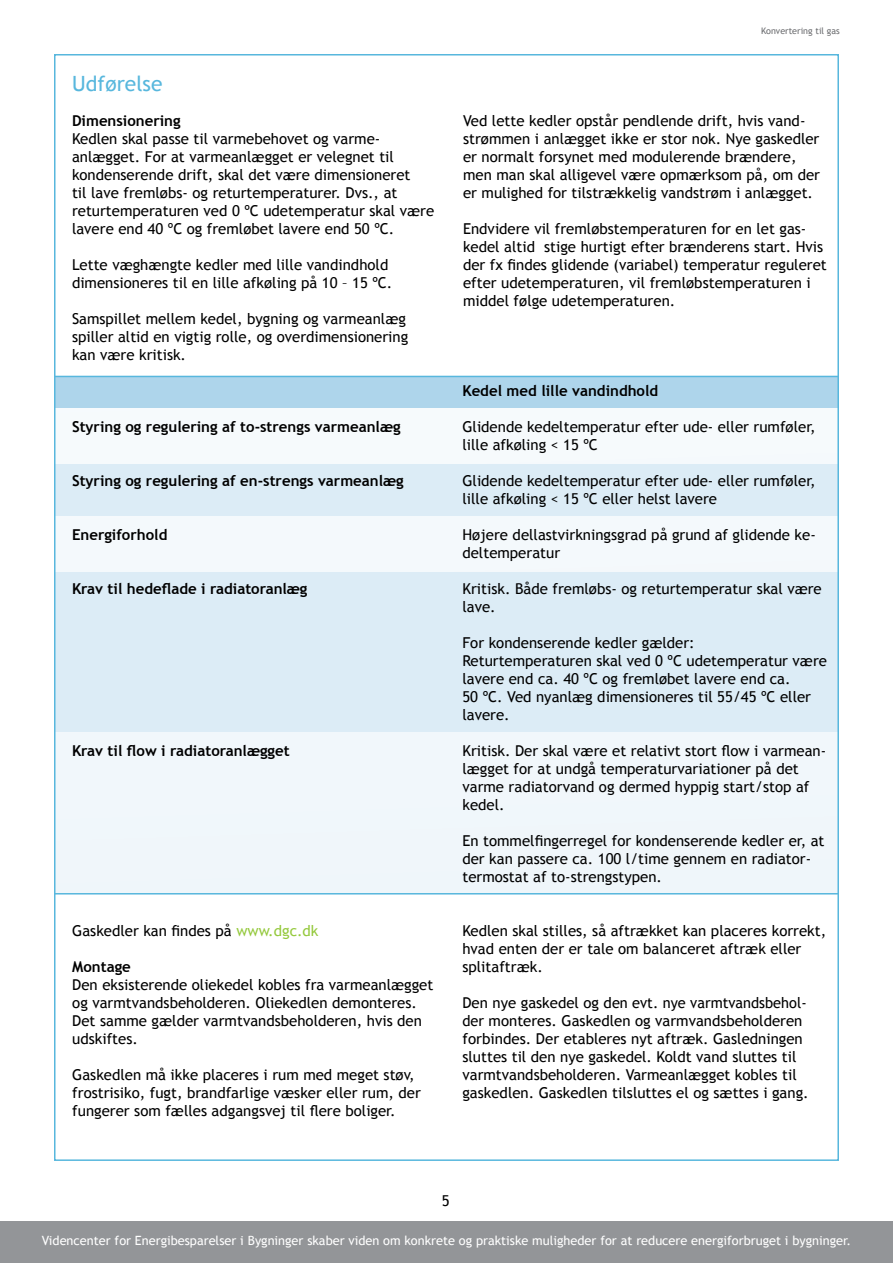
<style>
.page{position:relative;width:893px;height:1263px;background:#fff}
.page>*{position:absolute;margin:0;border:0;box-sizing:border-box;transform-origin:0 0}
.t1{font:21px "Trebuchet MS";color:#58b7dd}
.t2{font:15px/18px "Trebuchet MS";color:#000}
.t3{font:700 15px "Trebuchet MS";color:#000}
.t4{font:12.75px "Trebuchet MS";color:#fff}
.t5{font:9px "Trebuchet MS";color:#6d6e71}
.s1{color:#95c93d}
</style>
<div class="page">
<div style="left:55px;top:407px;width:784px;height:486px;background:#f1f7fb"></div>
<div style="left:54px;top:377px;width:783px;height:30px;background:#aed5eb"></div>
<div style="left:54px;top:465px;width:785px;height:51px;background:#dcecf6"></div>
<div style="left:54px;top:572px;width:785px;height:159px;background:#dcecf6"></div>
<hr style="left:55px;top:376px;width:784px;height:1px;background:#58b7dd">
<hr style="left:54px;top:893px;width:785px;height:1px;background:#58b7dd">
<div style="left:0;top:1221px;width:893px;height:42px;background:#939598"></div>
<h1 class="t1" style="left:72px;top:71px;width:92px">Udførelse</h1>
<p class="t3" style="left:72px;top:111px;width:110px">Dimensionering</p>
<p class="t2" style="left:72px;top:130px;width:364px">Kedlen skal passe til varmebehovet og varme&shy;anlægget. For at varmeanlægget er velegnet til kondenserende drift, skal det være dimensioneret<br>til lave fremløbs- og returtemperaturer. Dvs., at returtemperaturen ved 0 ºC udetemperatur skal være lavere end 40 ºC og fremløbet lavere end 50 ºC.</p>
<p class="t2" style="left:72px;top:256px;width:322px">Lette væghængte kedler med lille vandindhold dimensioneres til en lille afkøling på 10 – 15 ºC.</p>
<p class="t2" style="left:72px;top:310px;width:338px">Samspillet mellem kedel, bygning og varmeanlæg spiller altid en vigtig rolle, og overdimensionering kan være kritisk.</p>
<p class="t3" style="left:72px;top:417px;width:330px">Styring og regulering af to-strengs varmeanlæg</p>
<p class="t3" style="left:72px;top:471px;width:333px">Styring og regulering af en-strengs varmeanlæg</p>
<p class="t3" style="left:72px;top:525px;width:97px">Energiforhold</p>
<p class="t3" style="left:72px;top:579px;width:237px">Krav til hedeflade i radiatoranlæg</p>
<p class="t3" style="left:72px;top:741px;width:219px">Krav til flow i radiatoranlægget</p>
<p class="t2" style="left:72px;top:922px;width:248px">Gaskedler kan findes på <span class="s1">www.dgc.dk</span></p>
<p class="t3" style="left:72px;top:957px;width:60px">Montage</p>
<p class="t2" style="left:72px;top:976px;width:363px">Den eksisterende oliekedel kobles fra varmeanlægget og varmtvandsbeholderen. Oliekedlen demonteres.<br>Det samme gælder varmtvandsbeholderen, hvis den udskiftes.</p>
<p class="t2" style="left:72px;top:1066px;width:350px">Gaskedlen må ikke placeres i rum med meget støv, frostrisiko, fugt, brandfarlige væsker eller rum, der fungerer som fælles adgangsvej til flere boliger.</p>
<p class="t5" style="left:761px;top:26px;width:80px">Konvertering til gas</p>
<p class="t2" style="left:463px;top:112px;width:359px">Ved lette kedler opstår pendlende drift, hvis vand&shy;strømmen i anlægget ikke er stor nok. Nye gaskedler er normalt forsynet med modulerende brændere, men man skal alligevel være opmærksom på, om der er mulighed for tilstrækkelig vandstrøm i anlægget.</p>
<p class="t2" style="left:463px;top:220px;width:365px">Endvidere vil fremløbstemperaturen for en let gas&shy;kedel altid stige hurtigt efter brænderens start. Hvis der fx findes glidende (variabel) temperatur reguleret efter udetemperaturen, vil fremløbstemperaturen i middel følge udetemperaturen.</p>
<p class="t3" style="left:462px;top:381px;width:197px">Kedel med lille vandindhold</p>
<p class="t2" style="left:462px;top:418px;width:355px">Glidende kedeltemperatur efter ude- eller rumføler, lille afkøling &lt; 15 ºC</p>
<p class="t2" style="left:462px;top:472px;width:355px">Glidende kedeltemperatur efter ude- eller rumføler, lille afkøling &lt; 15 ºC eller helst lavere</p>
<p class="t2" style="left:462px;top:526px;width:355px">Højere dellastvirkningsgrad på grund af glidende ke&shy;deltemperatur</p>
<p class="t2" style="left:462px;top:580px;width:361px">Kritisk. Både fremløbs- og returtemperatur skal være lave.</p>
<p class="t2" style="left:462px;top:634px;width:366px">For kondenserende kedler gælder:<br>Returtemperaturen skal ved 0 ºC udetemperatur være lavere end ca. 40 ºC og fremløbet lavere end ca.<br>50 ºC. Ved nyanlæg dimensioneres til 55/45 ºC eller lavere.</p>
<p class="t2" style="left:462px;top:742px;width:365px">Kritisk. Der skal være et relativt stort flow i varmean&shy;lægget for at undgå temperaturvariationer på det varme radiatorvand og dermed hyppig start/stop af kedel.</p>
<p class="t2" style="left:462px;top:832px;width:364px">En tommelfingerregel for kondenserende kedler er, at der kan passere ca. 100 l/time gennem en radiator&shy;termostat af to-strengstypen.</p>
<p class="t2" style="left:462px;top:922px;width:365px">Kedlen skal stilles, så aftrækket kan placeres korrekt, hvad enten der er tale om balanceret aftræk eller splitaftræk.</p>
<p class="t2" style="left:462px;top:994px;width:348px">Den nye gaskedel og den evt. nye varmtvandsbehol&shy;der monteres. Gaskedlen og varmvandsbeholderen forbindes. Der etableres nyt aftræk. Gasledningen sluttes til den nye gaskedel. Koldt vand sluttes til varmtvandsbeholderen. Varmeanlægget kobles til gaskedlen. Gaskedlen tilsluttes el og sættes i gang.</p>
<p class="t2" style="left:442px;top:1192px;width:9px">5</p>
<p class="t4" style="left:42px;top:1233px;width:811px">Videncenter for Energibesparelser i Bygninger skaber viden om konkrete og praktiske muligheder for at reducere energiforbruget i bygninger.</p>
</div>
